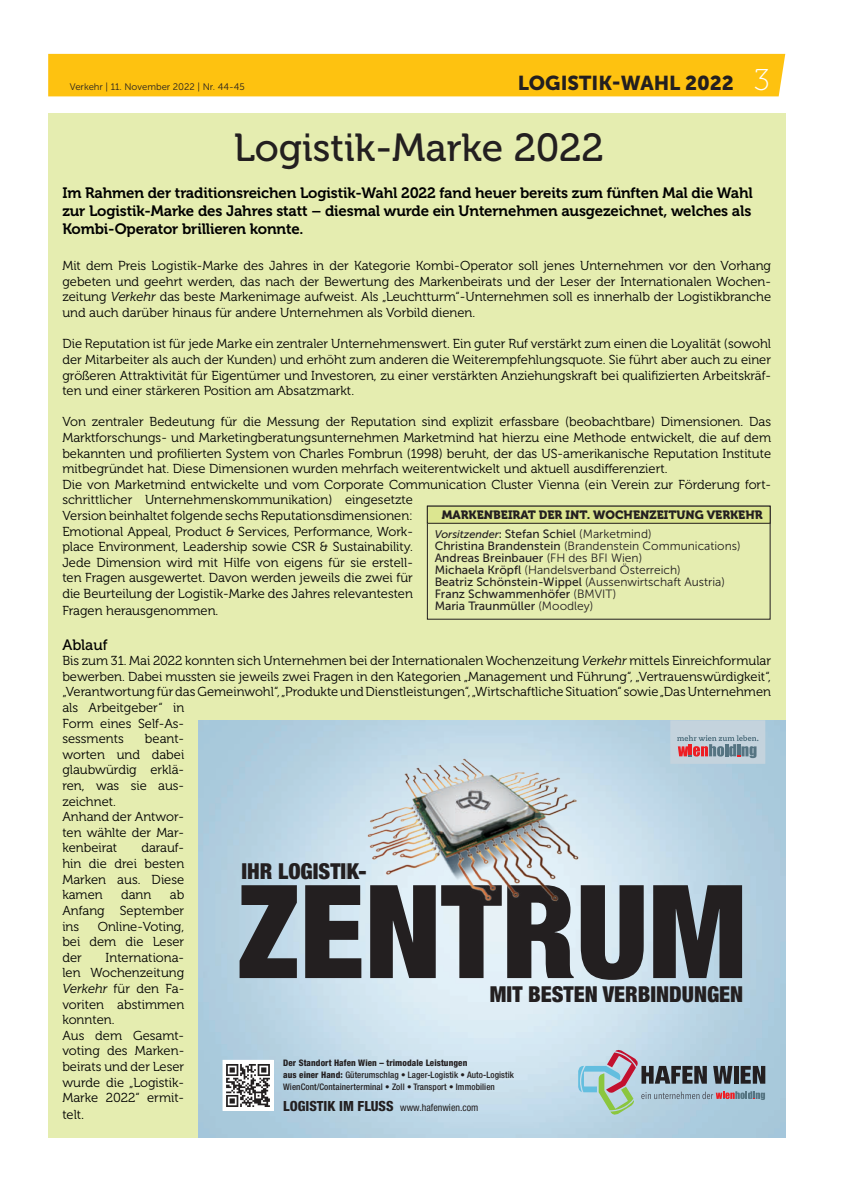
<style>
.page{position:relative;width:842px;height:1191px;background:#fff}
.page>*{position:absolute;margin:0;border:0;box-sizing:border-box;transform-origin:0 0}
.t1{font:900 condensed 130px "Helvetica Neue LT Pro";color:#231f20}
.t2{font:39px "Museo 500";color:#231f20}
.t3{font:900 condensed 22px "Helvetica Neue LT Pro";color:#231f20}
.t4{font:20px "Museo Sans 900";color:#231f20}
.t5{font:15px/18px "Museo 700";letter-spacing:-.01em;color:#000;text-align:justify}
.t6{font:15px "Museo 500";color:#000}
.t7{font:13px/15.6px "Museo 300";color:#000}
.t8{font:12px/12px "Museo Sans 300";color:#231f20}
.t9{font:12px/12px "Museo Sans 500";color:#231f20}
.t10{font:12px "Museo 900";color:#231f20}
.t11{font:italic 11px "Museo Sans 500";color:#231f20}
.t12{font:condensed 10px "Helvetica Neue LT Pro";color:#231f20}
.t13{font:9.5px "Museo Sans 300";color:#231f20}
.t14{font:500 condensed 9px/12px "Helvetica Neue LT Pro";letter-spacing:.01em;color:#231f20}
.s1{font-family:"Museo 100";font-size:30px;color:#fff}
.s2{font-style:italic}
.s3{font-family:"Museo Sans 700";font-style:normal}
.s4{font-style:normal;font-size:12px}
.s5{font-family:"Museo Sans 300";font-style:normal;font-size:12px}
.s6{font-family:"Museo Sans 500"}
.s7{font-family:"Museo Sans 300"}
.s8{font-size:14px}
.s9{font-weight:800}
.s10{font-weight:800;font-size:14px}
</style>
<div class="page">
<div style="left:48px;top:54px;width:737px;height:42px;background:#fec210"></div>
<div style="left:48px;top:113px;width:737px;height:60px;background:#e5edb0"></div>
<div style="left:48px;top:173px;width:737px;height:964px;background:#e5edb0"></div>
<div style="left:427px;top:506px;width:343px;height:17px;background:#dce690"></div>
<img style="left:198px;top:720px;width:587px;height:417px">
<svg style="left:670px;top:720px;width:95px;height:44px;background:#b6bac4"></svg>
<img style="left:225px;top:1061px;width:47px;height:47px">
<div style="left:223px;top:1059px;width:51px;height:51px;border:1px solid #fff"></div>
<svg style="left:578px;top:1048px;width:187px;height:68px;background:#9fb2bc"></svg>
<img style="left:348px;top:735px;width:243px;height:173px">
<p class="t13" style="left:70px;top:82px;width:176px">Verkehr | 11. November 2022 | Nr. 44-45</p>
<h3 class="t4" style="left:518px;top:72px;width:253px">LOGISTIK-WAHL 2022 <span class="s1">3</span></h3>
<h2 class="t2" style="left:234px;top:127px;width:371px">Logistik-Marke 2022</h2>
<p class="t5" style="left:62px;top:184px;width:692px">Im Rahmen der traditionsreichen Logistik-Wahl 2022 fand heuer bereits zum fünften Mal die Wahl zur Logistik-Marke des Jahres statt – diesmal wurde ein Unternehmen ausgezeichnet, welches als Kombi-Operator brillieren konnte.</p>
<p class="t7" style="left:62px;top:258px;width:710px">Mit dem Preis Logistik-Marke des Jahres in der Kategorie Kombi-Operator soll jenes Unternehmen vor den Vorhang gebeten und geehrt werden, das nach der Bewertung des Markenbeirats und der Leser der Internationalen Wochen&shy;zeitung <span class="s2">Verkehr</span> das beste Markenimage aufweist. Als „Leuchtturm“-Unternehmen soll es innerhalb der Logistikbranche und auch darüber hinaus für andere Unternehmen als Vorbild dienen.</p>
<p class="t7" style="left:62px;top:336px;width:710px;text-align:justify">Die Reputation ist für jede Marke ein zentraler Unternehmenswert. Ein guter Ruf verstärkt zum einen die Loyalität (sowohl der Mitarbeiter als auch der Kunden) und erhöht zum anderen die Weiterempfehlungsquote. Sie führt aber auch zu einer größeren Attraktivität für Eigentümer und Investoren, zu einer verstärkten Anziehungskraft bei qualifizierten Arbeitskräf&shy;ten und einer stärkeren Position am Absatzmarkt.</p>
<p class="t7" style="left:62px;top:414px;width:710px">Von zentraler Bedeutung für die Messung der Reputation sind explizit erfassbare (beobachtbare) Dimensionen. Das Marktforschungs- und Marketingberatungsunternehmen Marketmind hat hierzu eine Methode entwickelt, die auf dem bekannten und profilierten System von Charles Fombrun (1998) beruht, der das US-amerikanische Reputation Institute mitbegründet hat. Diese Dimensionen wurden mehrfach weiterentwickelt und aktuell ausdifferenziert.<br>Die von Marketmind entwickelte und vom Corporate Communication Cluster Vienna (ein Verein zur Förderung fort&shy;schrittlicher Unternehmenskommunikation) eingesetzte<br>Version beinhaltet folgende sechs Reputationsdimensionen:<br>Emotional Appeal, Product &amp; Services, Performance, Work-<br>place Environment, Leadership sowie CSR &amp; Sustainability.<br>Jede Dimension wird mit Hilfe von eigens für sie erstell-<br>ten Fragen ausgewertet. Davon werden jeweils die zwei für<br>die Beurteilung der Logistik-Marke des Jahres relevantesten</p>
<p class="t7" style="left:62px;top:603px;width:157px">Fragen herausgenommen.</p>
<p class="t6" style="left:62px;top:636px;width:47px">Ablauf</p>
<p class="t7" style="left:62px;top:653px;width:710px">Bis zum 31. Mai 2022 konnten sich Unternehmen bei der Internationalen Wochenzeitung <span class="s2">Verkehr</span> mittels Einreichformular bewerben. Dabei mussten sie jeweils zwei Fragen in den Kategorien „Management und Führung“, „Vertrauenswürdigkeit“, „Verantwortung für das Gemeinwohl“, „Produkte und Dienstleistungen“, „Wirtschaftliche Situation“ sowie „Das Unternehmen als Arbeitgeber“ in<br>Form eines Self-As-<br>sessments</p>
<p class="t10" style="left:442px;top:508px;width:322px">MARKENBEIRAT DER INT. WOCHENZEITUNG VERKEHR</p>
<p class="t11" style="left:435px;top:528px;width:218px">Vorsitzender<span class="s3">:</span> <span class="s4">Stefan Schiel</span> <span class="s5">(Marketmind)</span></p>
<p class="t8" style="left:435px;top:539px;width:307px"><span class="s6">Christina Brandenstein</span> (Brandenstein Communications)</p>
<p class="t9" style="left:435px;top:551px;width:209px">Andreas Breinbauer <span class="s7">(FH des BFI Wien)</span></p>
<p class="t8" style="left:435px;top:563px;width:292px"><span class="s6">Michaela Kröpfl</span> (Handelsverband Österreich)<br><span class="s6">Beatriz Schönstein-Wippel</span> (Aussenwirtschaft Austria)</p>
<p class="t9" style="left:435px;top:587px;width:183px">Franz Schwammenhöfer <span class="s7">(BMVIT)<br></span>Maria Traunmüller <span class="s7">(Moodley)</span></p>
<p class="t7" style="left:62px;top:731px;width:123px;text-indent:83px">beant&shy;worten und dabei glaubwürdig erklä&shy;ren, was sie aus&shy;zeichnet.<br>Anhand der Antwor&shy;ten wählte der Mar&shy;kenbeirat</p>
<p class="t7" style="left:62px;top:840px;width:123px;text-align:justify;text-indent:79px">darauf&shy;hin die drei besten Marken aus. Diese kamen</p>
<h3 class="t3" style="left:241px;top:857px;width:127px">IHR LOGISTIK-</h3>
<h1 class="t1" style="left:237px;top:851px;width:511px">ZENTRUM</h1>
<h3 class="t3" style="left:490px;top:980px;width:255px">MIT BESTEN VERBINDUNGEN</h3>
<p class="t7" style="left:62px;top:887px;width:123px;text-align:justify;text-indent:107px">ab Anfang September ins</p>
<p class="t7" style="left:121px;top:887px;width:32px">dann</p>
<p class="t7" style="left:62px;top:918px;width:123px;text-align:justify;text-indent:35px">Online-Voting, bei dem die Leser der</p>
<p class="t7" style="left:62px;top:949px;width:123px;text-indent:43px">Internationa&shy;len Wochenzeitung<br><span class="s2">Verkehr</span> für den Fa&shy;voriten abstimmen konnten.<br>Aus dem Gesamt&shy;voting des Marken&shy;beirats und der Leser wurde die „Logistik-<br>Marke 2022“ ermit-</p>
<p class="t7" style="left:62px;top:1107px;width:23px">telt<span class="s8">.</span></p>
<p class="t14" style="left:283px;top:1056px;width:232px"><span class="s9">Der Standort Hafen Wien – trimodale Leistungen<br>aus einer Hand:</span> Güterumschlag • Lager-Logistik • Auto-Logistik<br>WienCont/Containerterminal • Zoll • Transport • Immobilien</p>
<p class="t12" style="left:283px;top:1101px;width:197px"><span class="s10">LOGISTIK IM FLUSS</span> www.hafenwien.com</p>
</div>
